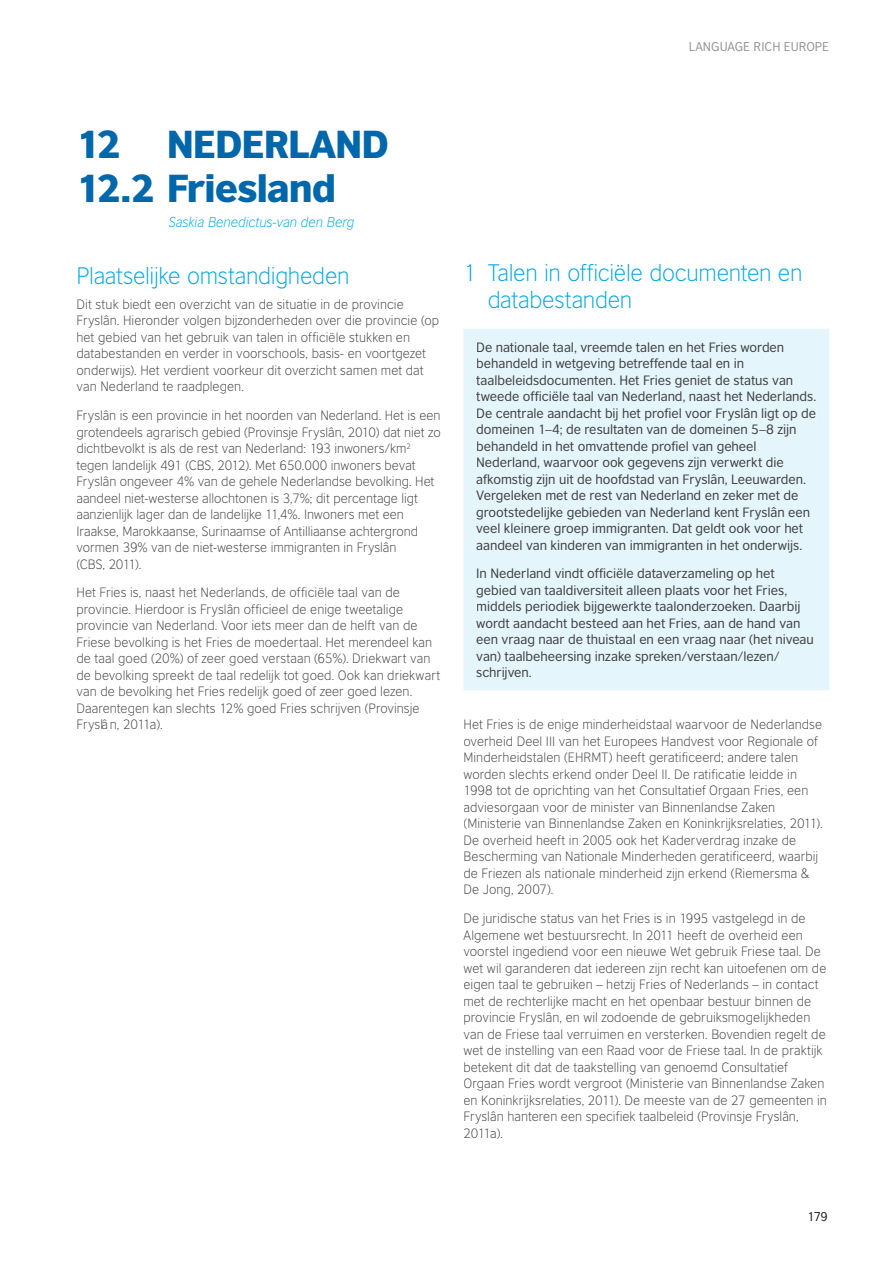
<style>
.page{position:relative;width:893px;height:1263px;background:#fff}
.page>*{position:absolute;margin:0;border:0;box-sizing:border-box;transform-origin:0 0}
.t1{font:900 36.75px/44.7px "British Council Sans";letter-spacing:-.03em;color:#0067aa}
.t2{font:300 22.5px/26.2px "British Council Sans";letter-spacing:-.015em;color:#00a6e4}
.t3{font:italic 300 13.5px "British Council Sans";letter-spacing:-.005em;color:#00a6e4}
.t4{font:300 12.75px/16.5px "British Council Sans";color:#3f3f40}
.t5{font:12.75px/16.5px "British Council Sans";letter-spacing:-.005em;color:#3f3f40}
.t6{font:12px "British Council Sans";color:#939598}
.t7{font:12px "British Council Sans";color:#231f20}
</style>
<div class="page">
<div style="left:463px;top:329px;width:366px;height:361px;background:#e4f5fb"></div>
<div style="left:477px;top:342px;width:307px;height:11px;background:#e4f5fb"></div>
<div style="left:477px;top:358px;width:267px;height:13px;background:#e4f5fb"></div>
<div style="left:476px;top:375px;width:317px;height:12px;background:#e4f5fb"></div>
<div style="left:476px;top:391px;width:340px;height:12px;background:#e4f5fb"></div>
<div style="left:477px;top:408px;width:339px;height:12px;background:#e4f5fb"></div>
<div style="left:477px;top:424px;width:320px;height:13px;background:#e4f5fb"></div>
<div style="left:477px;top:441px;width:280px;height:12px;background:#e4f5fb"></div>
<div style="left:477px;top:457px;width:307px;height:13px;background:#e4f5fb"></div>
<div style="left:477px;top:474px;width:329px;height:12px;background:#e4f5fb"></div>
<div style="left:477px;top:490px;width:322px;height:13px;background:#e4f5fb"></div>
<div style="left:477px;top:507px;width:333px;height:12px;background:#e4f5fb"></div>
<div style="left:477px;top:523px;width:326px;height:13px;background:#e4f5fb"></div>
<div style="left:477px;top:540px;width:325px;height:12px;background:#e4f5fb"></div>
<div style="left:477px;top:569px;width:298px;height:12px;background:#e4f5fb"></div>
<div style="left:477px;top:585px;width:310px;height:12px;background:#e4f5fb"></div>
<div style="left:477px;top:602px;width:324px;height:12px;background:#e4f5fb"></div>
<div style="left:477px;top:618px;width:323px;height:12px;background:#e4f5fb"></div>
<div style="left:477px;top:635px;width:337px;height:12px;background:#e4f5fb"></div>
<div style="left:477px;top:651px;width:302px;height:12px;background:#e4f5fb"></div>
<div style="left:477px;top:668px;width:54px;height:12px;background:#e4f5fb"></div>
<p class="t6" style="left:689px;top:39px;width:142px">LANGUAGE RICH EUROPE</p>
<p class="t1" style="left:77px;top:121px;width:314px">12 NEDERLAND<br>12.2 FRIESLAND</p>
<p class="t3" style="left:168px;top:214px;width:188px">Saskia Benedictus-van den Berg</p>
<p class="t2" style="left:77px;top:263px;width:274px">Plaatselijke omstandigheden</p>
<p class="t4" style="left:77px;top:296px;width:364px">Dit stuk biedt een overzicht van de situatie in de provincie Fryslân. Hieronder volgen bijzonderheden over die provincie (op het gebied van het gebruik van talen in officiële stukken en databestanden en verder in voorschools, basis- en voortgezet onderwijs). Het verdient voorkeur dit overzicht samen met dat van Nederland te raadplegen.</p>
<p class="t4" style="left:77px;top:407px;width:366px">Fryslân is een provincie in het noorden van Nederland. Het is een grotendeels agrarisch gebied (Provinsje Fryslân, 2010) dat niet zo dichtbevolkt is als de rest van Nederland: 193 inwoners/km<sup>2 </sup>tegen landelijk 491 (CBS, 2012). Met 650.000 inwoners bevat Fryslân ongeveer 4% van de gehele Nederlandse bevolking. Het aandeel niet-westerse allochtonen is 3,7%; dit percentage ligt aanzienlijk lager dan de landelijke 11,4%. Inwoners met een Iraakse, Marokkaanse, Surinaamse of Antilliaanse achtergrond vormen 39% van de niet-westerse immigranten in Fryslân<br>(CBS, 2011).</p>
<p class="t4" style="left:77px;top:584px;width:365px">Het Fries is, naast het Nederlands, de officiële taal van de provincie. Hierdoor is Fryslân officieel de enige tweetalige provincie van Nederland. Voor iets meer dan de helft van de Friese bevolking is het Fries de moedertaal. Het merendeel kan de taal goed (20%) of zeer goed verstaan (65%). Driekwart van de bevolking spreekt de taal redelijk tot goed. Ook kan driekwart van de bevolking het Fries redelijk goed of zeer goed lezen.<br>Daarentegen kan slechts 12% goed Fries schrijven (Provinsje Fryslâ n, 2011a).</p>
<p class="t2" style="left:488px;top:260px;width:316px;text-indent:-24px">1 Talen in officiële documenten en databestanden</p>
<p class="t5" style="left:476px;top:338px;width:342px">De nationale taal, vreemde talen en het fries worden behandeld in wetgeving betreffende taal en in taalbeleidsdocumenten. Het fries geniet de status van tweede officiële taal van Nederland, naast het Nederlands.<br>De centrale aandacht bij het profiel voor fryslân ligt op de domeinen 1–4; de resultaten van de domeinen 5–8 zijn behandeld in het omvattende profiel van geheel Nederland, waarvoor ook gegevens zijn verwerkt die afkomstig zijn uit de hoofdstad van fryslân, Leeuwarden.<br>Vergeleken met de rest van Nederland en zeker met de grootstedelijke gebieden van Nederland kent fryslân een veel kleinere groep immigranten. Dat geldt ook voor het aandeel van kinderen van immigranten in het onderwijs.</p>
<p class="t5" style="left:476px;top:565px;width:339px">In Nederland vindt officiële dataverzameling op het gebied van taaldiversiteit alleen plaats voor het fries, middels periodiek bijgewerkte taalonderzoeken. Daarbij wordt aandacht besteed aan het fries, aan de hand van een vraag naar de thuistaal en een vraag naar (het niveau van) taalbeheersing inzake spreken/verstaan/lezen/ schrijven.</p>
<p class="t4" style="left:463px;top:716px;width:361px">Het Fries is de enige minderheidstaal waarvoor de Nederlandse overheid Deel III van het Europees Handvest voor Regionale of Minderheidstalen (EHRMT) heeft geratificeerd; andere talen worden slechts erkend onder Deel II. De ratificatie leidde in 1998 tot de oprichting van het Consultatief Orgaan Fries, een adviesorgaan voor de minister van Binnenlandse Zaken (Ministerie van Binnenlandse Zaken en Koninkrijksrelaties, 2011).<br>De overheid heeft in 2005 ook het Kaderverdrag inzake de Bescherming van Nationale Minderheden geratificeerd, waarbij de Friezen als nationale minderheid zijn erkend (Riemersma &amp; De Jong, 2007).</p>
<p class="t4" style="left:463px;top:910px;width:365px">De juridische status van het Fries is in 1995 vastgelegd in de Algemene wet bestuursrecht. In 2011 heeft de overheid een voorstel ingediend voor een nieuwe Wet gebruik Friese taal. De wet wil garanderen dat iedereen zijn recht kan uitoefenen om de eigen taal te gebruiken – hetzij Fries of Nederlands – in contact met de rechterlijke macht en het openbaar bestuur binnen de provincie Fryslân, en wil zodoende de gebruiksmogelijkheden van de Friese taal verruimen en versterken. Bovendien regelt de wet de instelling van een Raad voor de Friese taal. In de praktijk betekent dit dat de taakstelling van genoemd Consultatief Orgaan Fries wordt vergroot (Ministerie van Binnenlandse Zaken en Koninkrijksrelaties, 2011). De meeste van de 27 gemeenten in Fryslân hanteren een specifiek taalbeleid (Provinsje Fryslân, 2011a).</p>
<p class="t7" style="left:807px;top:1210px;width:22px">179</p>
</div>
